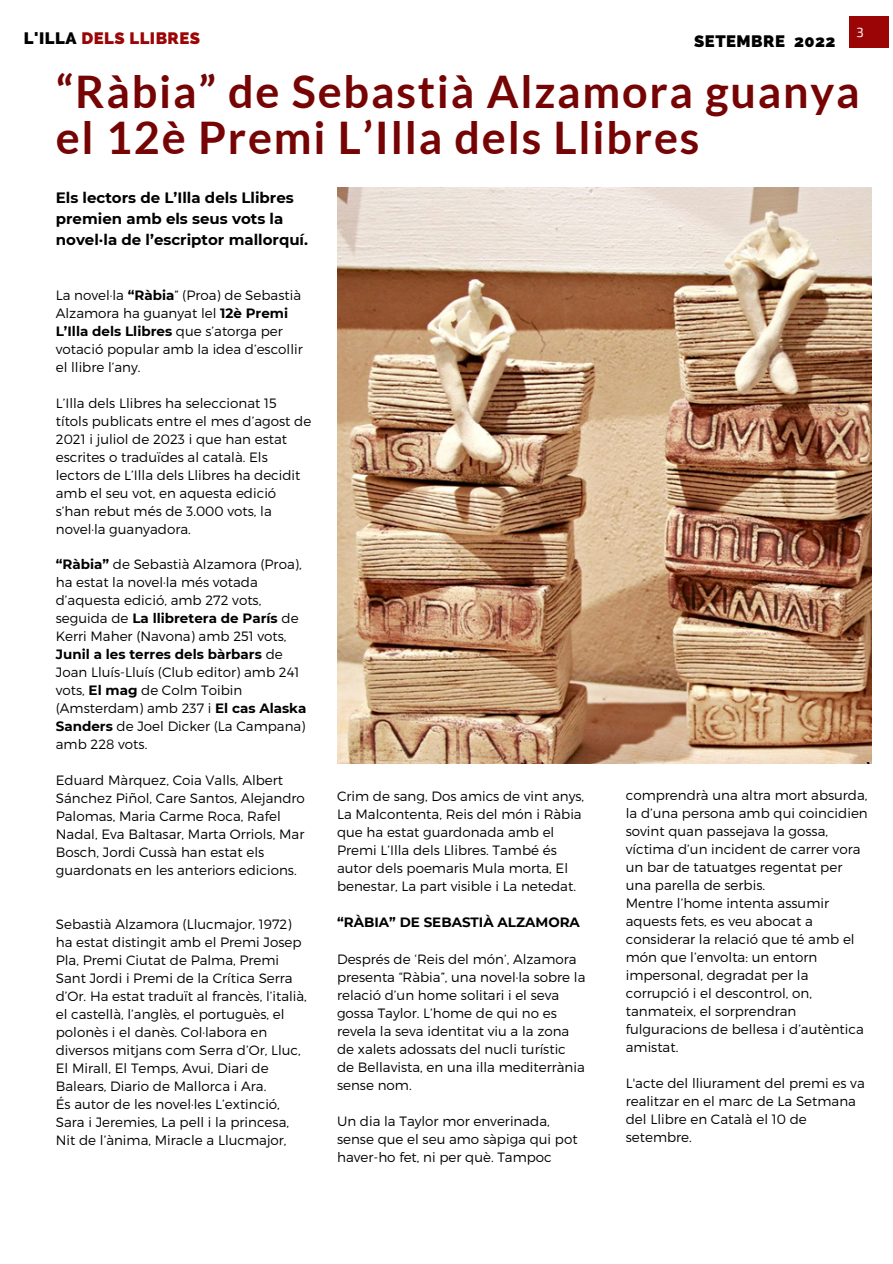
<style>
.page{position:relative;width:893px;height:1264px;background:#fff}
.page>*{position:absolute;margin:0;border:0;box-sizing:border-box;transform-origin:0 0}
.t1{font:700 44.85px/46px "Lato";letter-spacing:.04em;color:#760404}
.t2{font:800 16.65px "Raleway";letter-spacing:.03em;color:#9b0505}
.t3{font:800 16.65px "Raleway";letter-spacing:.03em;color:#000}
.t4{font:700 15px/21px "Montserrat";color:#000}
.t5{font:300 13.5px/18px "Montserrat";color:#000}
.t6{font:700 13.5px "Montserrat";color:#000}
.t7{font:13.2px "Exo 2";color:#fcffff}
.s1{color:#000}
.s2{font-weight:700}
</style>
<div class="page">
<img style="left:337px;top:188px;width:534px;height:575px">
<div style="left:848px;top:16px;width:40px;height:32px;background:#9b0505"></div>
<p class="t2" style="left:24px;top:28px;width:178px"><span class="s1">L'ILLA</span> DELS LLIBRES</p>
<p class="t3" style="left:694px;top:31px;width:143px">SETEMBRE 2022</p>
<p class="t7" style="left:856px;top:24px;width:9px">3</p>
<h1 class="t1" style="left:56px;top:67px;width:805px">“Ràbia” de Sebastià Alzamora guanya el 12è Premi L’Illa dels Llibres</h1>
<p class="t4" style="left:56px;top:187px;width:254px">Els lectors de L’Illa dels Llibres premien amb els seus vots la novel·la de l’escriptor mallorquí.</p>
<p class="t5" style="left:56px;top:285px;width:248px">La novel·la <span class="s2">“Ràbia</span>” (Proa) de Sebastià<br>Alzamora ha guanyat lel <span class="s2">12è Premi<br>L’Illa dels Llibres</span> que s’atorga per votació popular amb la idea d’escollir el llibre l’any.</p>
<p class="t5" style="left:56px;top:393px;width:257px">L’Illa dels Llibres ha seleccionat 15 títols publicats entre el mes d’agost de 2021 i juliol de 2023 i que han estat escrites o traduïdes al català. Els lectors de L’Illa dels Llibres ha decidit amb el seu vot, en aquesta edició s’han rebut més de 3.000 vots, la novel·la guanyadora.</p>
<p class="t5" style="left:56px;top:555px;width:252px"><span class="s2">“Ràbia”</span> de Sebastià Alzamora (Proa), ha estat la novel·la més votada d’aquesta edició, amb 272 vots, seguida de <span class="s2">La llibretera de París</span> de<br>Kerri Maher (Navona) amb 251 vots,<br><span class="s2">Junil a les terres dels bàrbars</span> de<br>Joan Lluís-Lluís (Club editor) amb 241 vots, <span class="s2">El mag</span> de Colm Toibin (Amsterdam) amb 237 i <span class="s2">El cas Alaska<br>Sanders</span> de Joel Dicker (La Campana) amb 228 vots.</p>
<p class="t5" style="left:56px;top:771px;width:250px">Eduard Màrquez, Coia Valls, Albert Sánchez Piñol, Care Santos, Alejandro Palomas, Maria Carme Roca, Rafel Nadal, Eva Baltasar, Marta Orriols, Mar Bosch, Jordi Cussà han estat els guardonats en les anteriors edicions.</p>
<p class="t5" style="left:56px;top:914px;width:252px">Sebastià Alzamora (Llucmajor, 1972) ha estat distingit amb el Premi Josep Pla, Premi Ciutat de Palma, Premi Sant Jordi i Premi de la Crítica Serra d’Or. Ha estat traduït al francès, l’italià, el castellà, l’anglès, el portuguès, el polonès i el danès. Col·labora en diversos mitjans com Serra d’Or, Lluc, El Mirall, El Temps, Avui, Diari de Balears, Diario de Mallorca i Ara.<br>És autor de les novel·les L’extinció, Sara i Jeremies, La pell i la princesa, Nit de l’ànima, Miracle a Llucmajor,</p>
<p class="t5" style="left:337px;top:786px;width:249px">Crim de sang, Dos amics de vint anys, La Malcontenta, Reis del món i Ràbia que ha estat guardonada amb el Premi L’Illa dels Llibres. També és autor dels poemaris Mula morta, El benestar, La part visible i La netedat.</p>
<p class="t6" style="left:337px;top:913px;width:244px">“RÀBIA” DE SEBASTIÀ ALZAMORA</p>
<p class="t5" style="left:337px;top:949px;width:250px">Després de ‘Reis del món’, Alzamora presenta “Ràbia”, una novel·la sobre la relació d’un home solitari i el seva gossa Taylor. L’home de qui no es revela la seva identitat viu a la zona de xalets adossats del nucli turístic de Bellavista, en una illa mediterrània sense nom.</p>
<p class="t5" style="left:337px;top:1111px;width:242px">Un dia la Taylor mor enverinada, sense que el seu amo sàpiga qui pot haver-ho fet, ni per què. Tampoc</p>
<p class="t5" style="left:625px;top:785px;width:243px">comprendrà una altra mort absurda, la d’una persona amb qui coincidien sovint quan passejava la gossa, víctima d’un incident de carrer vora un bar de tatuatges regentat per una parella de serbis.<br>Mentre l’home intenta assumir aquests fets, es veu abocat a considerar la relació que té amb el món que l’envolta: un entorn impersonal, degradat per la corrupció i el descontrol, on, tanmateix, el sorprendran fulguracions de bellesa i d’autèntica amistat.</p>
<p class="t5" style="left:625px;top:1073px;width:240px">L'acte del lliurament del premi es va realitzar en el marc de La Setmana del Llibre en Català el 10 de setembre.</p>
</div>
